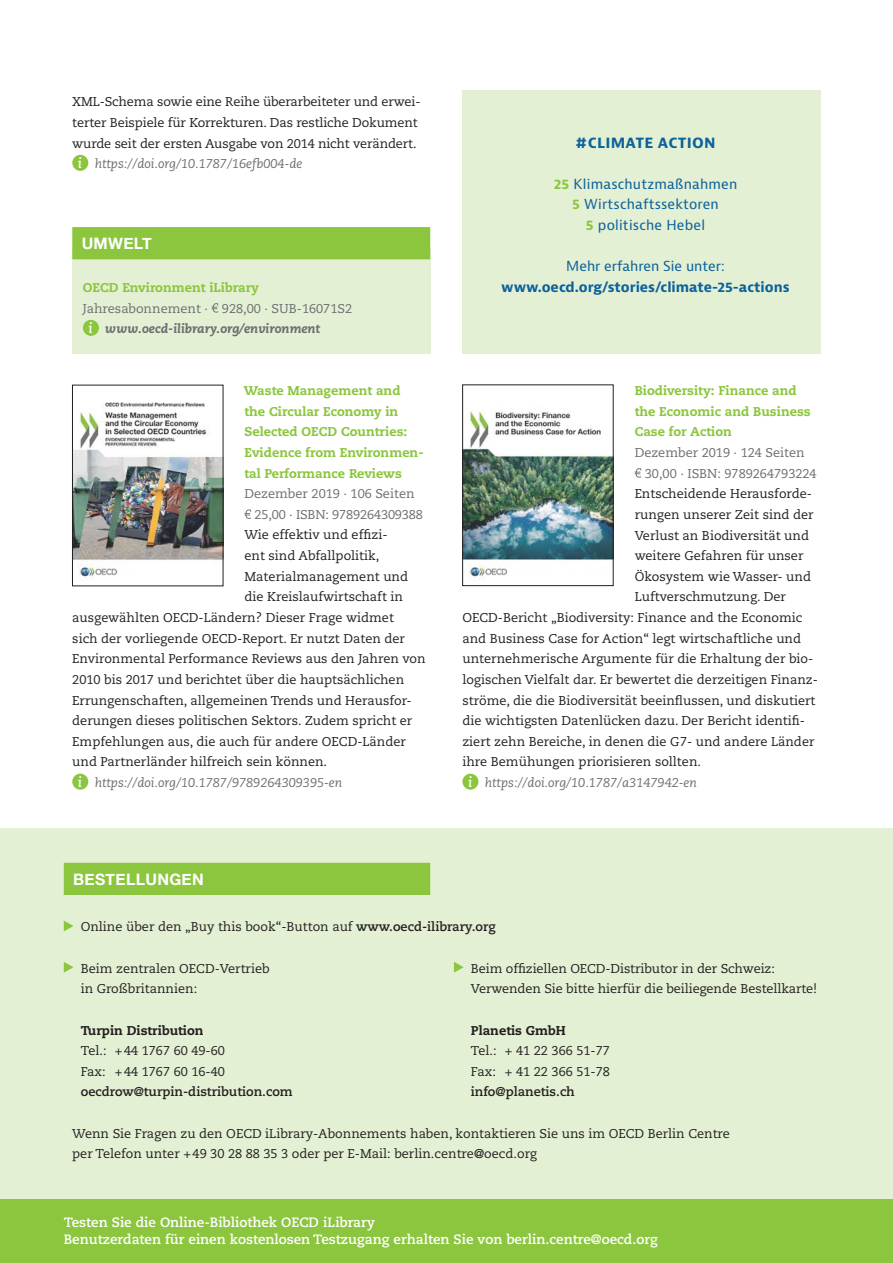
<style>
.page{position:relative;width:893px;height:1263px;background:#fff}
.page>*{position:absolute;margin:0;border:0;box-sizing:border-box;transform-origin:0 0}
.t1{font:700 15.75px "Helvetica Neue";letter-spacing:.02em;color:#fff}
.t2{font:700 15px "Bernina Sans";letter-spacing:.015em;color:#0c629b}
.t3{font:700 13.5px/16.5px "Caecilia";color:#fff}
.t4{font:13.5px/20.7px "Bernina Sans";letter-spacing:.015em;color:#0c629b;text-align:center}
.t5{font:700 13.5px "Bernina Sans";color:#0c629b}
.t6{font:12.75px/20.7px "Caecilia";color:#231f20}
.t7{font:800 12.75px/20.7px "Caecilia";color:#8bc63e}
.t8{font:12.75px/20.5px "Caecilia";color:#6c6d70}
.t9{font:italic 12.75px "Caecilia";color:#6c6d70}
.t10{font:700 12.75px "Caecilia";color:#231f20}
.t11{font:800 12.75px "Caecilia";color:#231f20}
.s1{font-weight:700;font-size:13.95px;color:#fff}
.s2{font-weight:700;font-style:italic;font-size:13.95px;color:#fff}
.s3{font-weight:800;font-style:italic}
.s4{font-weight:700;color:#8bc63e}
.s5{font-weight:700}
</style>
<div class="page">
<div style="left:0;top:828px;width:893px;height:435px;background:#e4f0d4"></div>
<div style="left:64px;top:863px;width:366px;height:32px;background:#8bc63e"></div>
<svg style="left:454px;top:962px;width:10px;height:11px"></svg>
<svg style="left:64px;top:962px;width:10px;height:11px"></svg>
<div style="left:0;top:1199px;width:893px;height:64px;background:#8bc63e"></div>
<svg style="left:64px;top:920px;width:10px;height:11px"></svg>
<div style="left:72px;top:155px;width:16px;height:16px;background:#8bc63e;border-radius:50%"></div>
<div style="left:72px;top:249px;width:359px;height:105px;background:#e4f0d4"></div>
<div style="left:72px;top:227px;width:358px;height:32px;background:#8bc63e"></div>
<svg style="left:212px;top:303px;width:6px;height:10px"></svg>
<div style="left:83px;top:320px;width:16px;height:16px;background:#8bc63e;border-radius:50%"></div>
<img style="left:74px;top:402px;width:147px;height:176px">
<div style="left:72px;top:385px;width:151px;height:201px;border:1px solid #231f20"></div>
<svg style="left:244px;top:509px;width:7px;height:10px"></svg>
<div style="left:72px;top:774px;width:16px;height:16px;background:#8bc63e;border-radius:50%"></div>
<img style="left:464px;top:411px;width:147px;height:166px">
<div style="left:462px;top:385px;width:151px;height:201px;border:1px solid #231f20"></div>
<svg style="left:635px;top:468px;width:6px;height:10px"></svg>
<div style="left:462px;top:774px;width:16px;height:16px;background:#8bc63e;border-radius:50%"></div>
<div style="left:462px;top:90px;width:359px;height:264px;background:#e4f0d4"></div>
<p class="t6" style="left:72px;top:92px;width:350px">XML-Schema sowie eine Reihe überarbeiteter und erwei-</p>
<p class="t6" style="left:72px;top:112px;width:347px">terter Beispiele für Korrekturen. Das restliche Dokument</p>
<p class="t6" style="left:72px;top:133px;width:346px">wurde seit der ersten Ausgabe von 2014 nicht verändert.</p>
<p class="t9" style="left:78px;top:157px;width:226px"><span class="s1">i</span> https://doi.org/10.1787/16efb004-de</p>
<p class="t1" style="left:82px;top:231px;width:72px">UMWELT</p>
<p class="t7" style="left:83px;top:277px;width:177px">OECD Environment iLibrary</p>
<p class="t8" style="left:89px;top:298px;width:265px;text-indent:-6px">Jahresabonnement · 928,00 · SUB-16071S2 <span class="s2">i</span> <span class="s3">www.oecd-ilibrary.org/environment</span></p>
<p class="t7" style="left:244px;top:380px;width:181px">Waste Management and the Circular Economy in<br>Selected OECD Countries:<br>Evidence from Environmen&shy;tal Performance Reviews</p>
<p class="t8" style="left:254px;top:484px;width:170px;text-indent:-10px">Dezember 2019 · 106 Seiten<br>25,00 · ISBN: 9789264309388</p>
<p class="t6" style="left:244px;top:525px;width:145px">Wie effektiv und effizi-</p>
<p class="t6" style="left:244px;top:546px;width:136px">ent sind Abfallpolitik,</p>
<p class="t6" style="left:244px;top:566px;width:165px">Materialmanagement und</p>
<p class="t6" style="left:244px;top:587px;width:160px">die Kreislaufwirtschaft in</p>
<p class="t6" style="left:72px;top:607px;width:323px">ausgewählten OECD-Ländern? Dieser Frage widmet</p>
<p class="t6" style="left:72px;top:628px;width:334px">sich der vorliegende OECD-Report. Er nutzt Daten der</p>
<p class="t6" style="left:72px;top:649px;width:355px">Environmental Performance Reviews aus den Jahren von</p>
<p class="t6" style="left:72px;top:669px;width:333px">2010 bis 2017 und berichtet über die hauptsächlichen</p>
<p class="t6" style="left:72px;top:690px;width:341px">Errungenschaften, allgemeinen Trends und Herausfor-</p>
<p class="t6" style="left:72px;top:711px;width:342px">derungen dieses politischen Sektors. Zudem spricht er</p>
<p class="t6" style="left:72px;top:731px;width:335px">Empfehlungen aus, die auch für andere OECD-Länder</p>
<p class="t6" style="left:72px;top:752px;width:256px">und Partnerländer hilfreich sein können.</p>
<p class="t9" style="left:78px;top:775px;width:266px"><span class="s1">i</span> https://doi.org/10.1787/9789264309395-en</p>
<p class="t1" style="left:73px;top:867px;width:132px">BESTELLUNGEN</p>
<p class="t2" style="left:575px;top:132px;width:142px">#CLIMATE ACTION</p>
<p class="t4" style="left:554px;top:174px;width:185px"><span class="s4">25</span> Klimaschutzmaßnahmen<br><span class="s4">5</span> Wirtschaftssektoren<br><span class="s4">5</span> politische Hebel</p>
<p class="t4" style="left:566px;top:256px;width:160px">Mehr erfahren Sie unter:</p>
<p class="t5" style="left:501px;top:278px;width:290px">www.oecd.org/stories/climate-25-actions</p>
<p class="t7" style="left:635px;top:380px;width:178px">Biodiversity: Finance and the Economic and Business<br>Case for Action</p>
<p class="t8" style="left:645px;top:442px;width:173px;text-indent:-10px">Dezember 2019 · 124 Seiten<br>30,00 · ISBN: 9789264793224</p>
<p class="t6" style="left:635px;top:484px;width:179px">Entscheidende Herausforde-</p>
<p class="t6" style="left:635px;top:504px;width:181px">rungen unserer Zeit sind der</p>
<p class="t6" style="left:635px;top:525px;width:176px">Verlust an Biodiversität und</p>
<p class="t6" style="left:635px;top:546px;width:170px">weitere Gefahren für unser</p>
<p class="t6" style="left:635px;top:566px;width:178px">Ökosystem wie Wasser- und</p>
<p class="t6" style="left:635px;top:587px;width:153px">Luftverschmutzung. Der</p>
<p class="t6" style="left:462px;top:607px;width:342px">OECD-Bericht „Biodiversity: Finance and the Economic</p>
<p class="t6" style="left:462px;top:628px;width:340px">and Business Case for Action“ legt wirtschaftliche und</p>
<p class="t6" style="left:462px;top:649px;width:352px">unternehmerische Argumente für die Erhaltung der bio-</p>
<p class="t6" style="left:462px;top:669px;width:357px">logischen Vielfalt dar. Er bewertet die derzeitigen Finanz-</p>
<p class="t6" style="left:462px;top:690px;width:355px">ströme, die die Biodiversität beeinflussen, und diskutiert</p>
<p class="t6" style="left:462px;top:711px;width:344px">die wichtigsten Datenlücken dazu. Der Bericht identifi-</p>
<p class="t6" style="left:462px;top:731px;width:354px">ziert zehn Bereiche, in denen die G7- und andere Länder</p>
<p class="t6" style="left:462px;top:752px;width:240px">ihre Bemühungen priorisieren sollten.</p>
<p class="t9" style="left:468px;top:775px;width:230px"><span class="s1">i</span> https://doi.org/10.1787/a3147942-en</p>
<p class="t6" style="left:81px;top:917px;width:417px">Online über den „Buy this book“-Button auf <span class="s5">www.oecd-ilibrary.org</span></p>
<p class="t6" style="left:81px;top:958px;width:190px">Beim zentralen OECD-Vertrieb in Großbritannien:</p>
<p class="t11" style="left:81px;top:1022px;width:124px">Turpin Distribution</p>
<p class="t6" style="left:81px;top:1041px;width:146px">Tel.: +44 1767 60 49-60<br>Fax: +44 1767 60 16-40</p>
<p class="t10" style="left:81px;top:1084px;width:213px">oecdrow@turpin-distribution.com</p>
<p class="t6" style="left:471px;top:958px;width:348px">Beim offiziellen OECD-Distributor in der Schweiz:<br>Verwenden Sie bitte hierfür die beiliegende Bestellkarte!</p>
<p class="t11" style="left:471px;top:1022px;width:96px">Planetis GmbH</p>
<p class="t6" style="left:471px;top:1041px;width:141px">Tel.: + 41 22 366 51-77<br>Fax: + 41 22 366 51-78</p>
<p class="t10" style="left:471px;top:1084px;width:105px">info@planetis.ch</p>
<p class="t6" style="left:72px;top:1123px;width:659px">Wenn Sie Fragen zu den OECD iLibrary-Abonnements haben, kontaktieren Sie uns im OECD Berlin Centre per Telefon unter +49 30 28 88 35 3 oder per E-Mail: berlin.centre@oecd.org</p>
<p class="t3" style="left:64px;top:1215px;width:596px">Testen Sie die Online-Bibliothek OECD iLibrary<br>Benutzerdaten für einen kostenlosen Testzugang erhalten Sie von berlin.centre@oecd.org</p>
</div>
